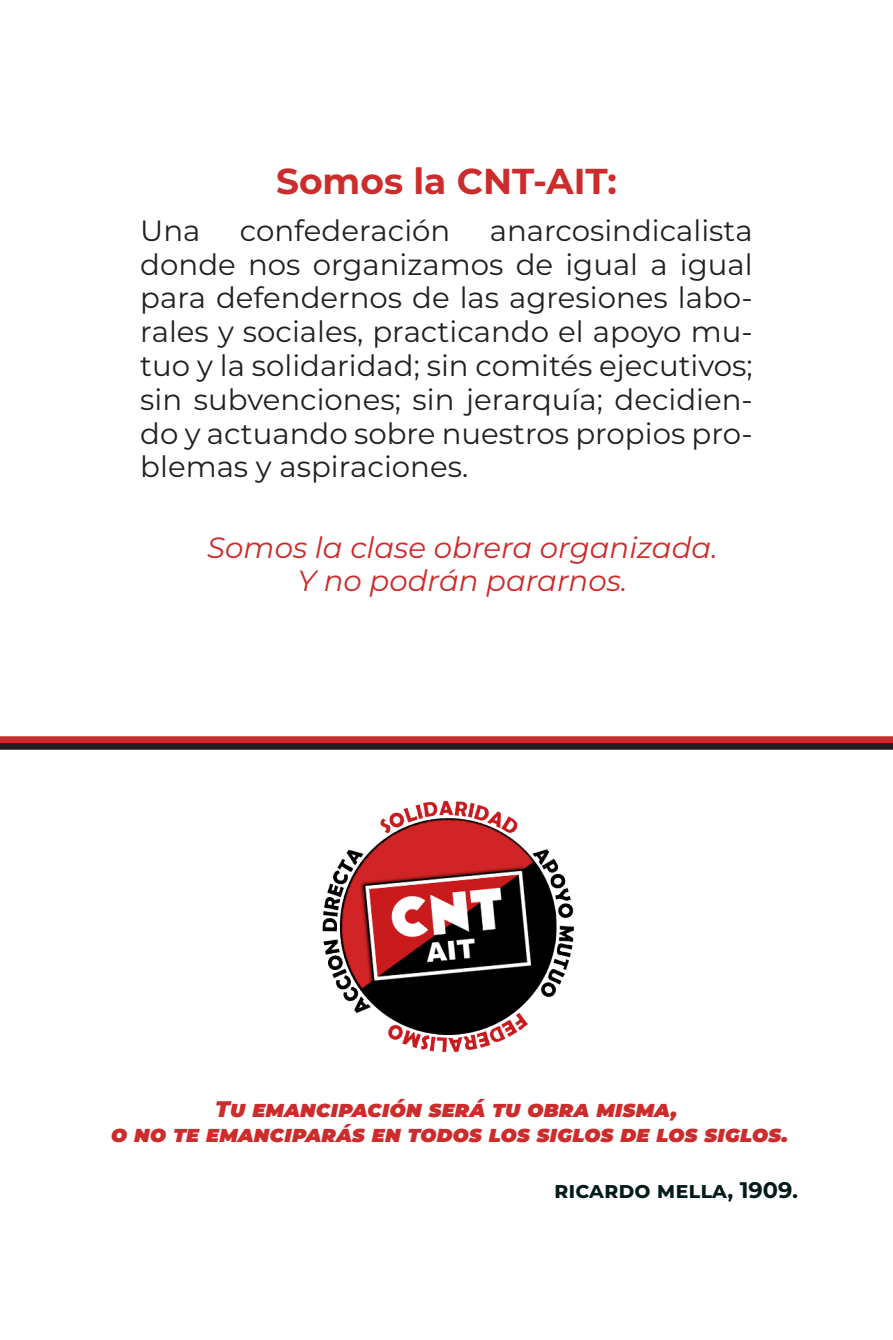
<style>
.page{position:relative;width:893px;height:1340px;background:#fff}
.page>*{position:absolute;margin:0;border:0;box-sizing:border-box;transform-origin:0 0}
.t1{font:700 36px "Montserrat";color:#cc2c2b}
.t2{font:29.25px/33.8px "Montserrat";color:#231f20;text-align:justify}
.t3{font:italic 29.25px/33.8px "Montserrat";color:#cc2c2b;text-align:center}
.t4{font:italic 900 22.5px/24.8px "Montserrat";color:#cc2c2b;text-align:center}
.t5{font:700 22.5px "Montserrat";color:#001b18}
</style>
<div class="page">
<div style="left:0;top:736px;width:893px;height:7px;background:#cc2c2b"></div>
<div style="left:0;top:743px;width:893px;height:6px;background:#231f20"></div>
<img style="left:322px;top:800px;width:252px;height:253px">
<p class="t1" style="left:276px;top:156px;width:342px">Somos la CNT-AIT:</p>
<p class="t2" style="left:140px;top:213px;width:62px">Una</p>
<p class="t2" style="left:240px;top:213px;width:212px">confederación</p>
<p class="t2" style="left:140px;top:213px;width:614px;text-indent:349px">anarcosindicalista donde nos organizamos de igual a igual para defendernos de las agresiones labo&shy;rales y sociales, practicando el apoyo mu&shy;tuo y la solidaridad; sin comités ejecutivos; sin subvenciones; sin jerarquía; decidien&shy;do y actuando sobre nuestros propios pro&shy;blemas y aspiraciones.</p>
<p class="t3" style="left:207px;top:529px;width:512px">Somos la clase obrera organizada.<br>Y no podrán pararnos.</p>
<p class="t4" style="left:111px;top:1095px;width:679px">Tu emancipación será tu obra misma,<br>o no te emanciparás en todos los siglos de los siglos.</p>
<p class="t5" style="left:554px;top:1173px;width:246px">ricardo mella, 1909.</p>
</div>
